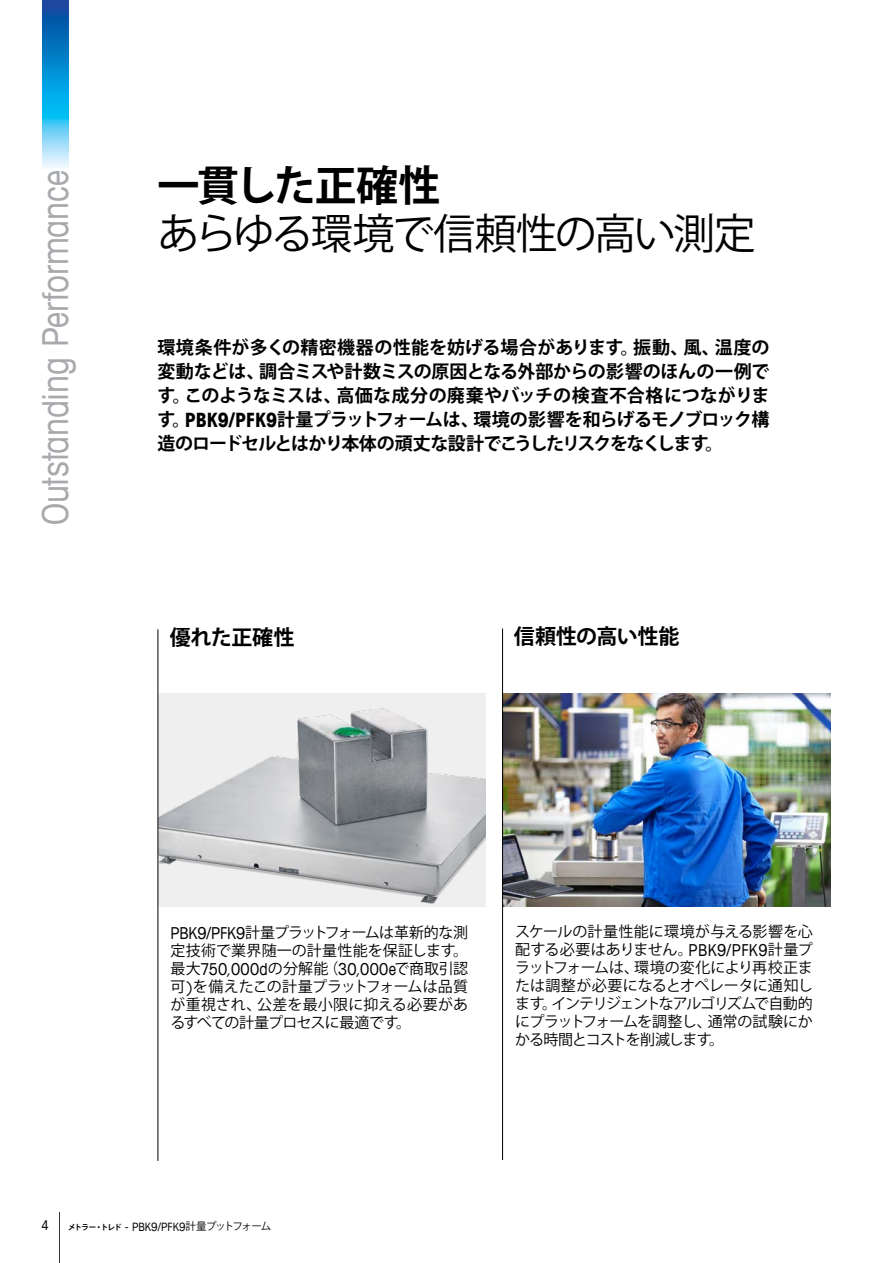
<style>
.page{position:relative;width:893px;height:1263px;background:#fff}
.page>*{position:absolute;margin:0;border:0;box-sizing:border-box;transform-origin:0 0}
.t1{font:42px "Koz Go Pro";letter-spacing:-.055em;color:#000}
.t2{font:700 42px "Koz Go Pro";letter-spacing:-.04em;color:#000}
.t3{font:condensed 36px "Avant Garde Com";letter-spacing:-.005em;color:#a7a9ac}
.t4{font:700 21px "Koz Go Pro";letter-spacing:-.015em;color:#000}
.t5{font:700 18px/24px "Koz Go Pro";letter-spacing:-.07em;color:#000;text-align:justify}
.t6{font:condensed 16.5px "Avant Garde Com";letter-spacing:.02em;color:#000}
.t7{font:15px/18px "Koz Go Pro";letter-spacing:-.03em;color:#000;text-align:justify}
.t8{font:15px/18px "Koz Go Pro";letter-spacing:-.01em;color:#000}
.t9{font:condensed 13.5px "Avant Garde Com";color:#000}
.t10{font:condensed 11.55px "Avant Garde Com";color:#000}
.s1{font-family:"Avant Garde Com";font-stretch:condensed;font-size:19.8px}
.s2{font-family:"Avant Garde Com";font-stretch:condensed;font-size:16.5px}
.s3{font-family:"Koz Go Pro";font-stretch:normal;font-size:15px}
.s4{font-family:"Koz Go Pro";font-weight:700;font-stretch:normal;font-size:7.5px}
.s5{font-family:"Koz Go Pro";font-stretch:normal;font-size:10.5px}
</style>
<div class="page">
<hr style="left:58px;top:1212px;width:3px;height:51px;background:#62bb46;opacity:.75">
<img style="left:159px;top:693px;width:327px;height:213px">
<img style="left:503px;top:693px;width:327px;height:213px">
<hr style="left:502px;top:628px;width:1px;height:532px;background:#000">
<hr style="left:158px;top:629px;width:1px;height:532px;background:#000">
<img style="left:43px;top:0;width:25px;height:168px">
<h2 class="t3" style="left:33px;top:525px;width:357px;rotate:-90deg">Outstanding Performance</h2>
<h1 class="t2" style="left:157px;top:159px;width:284px">一貫した正確性</h1>
<h1 class="t1" style="left:157px;top:207px;width:600px">あらゆる環境で信頼性の高い測定</h1>
<p class="t5" style="left:157px;top:336px;width:614px">環境条件が多くの精密機器の性能を妨げる場合があります。振動、風、温度の変動などは、調合ミスや計数ミスの原因となる外部からの影響のほんの一例です。このようなミスは、高価な成分の廃棄やバッチの検査不合格につながります。<span class="s1">PBK9/PFK9</span>計量プラットフォームは、環境の影響を和らげるモノブロック構造のロードセルとはかり本体の頑丈な設計でこうしたリスクをなくします。</p>
<h3 class="t4" style="left:170px;top:624px;width:126px">優れた正確性</h3>
<h3 class="t4" style="left:514px;top:623px;width:167px">信頼性の高い性能</h3>
<p class="t8" style="left:171px;top:924px;width:299px"><span class="s2">PBK9/PFK9</span>計量プラットフォームは革新的な測定技術で業界随一の計量性能を保証します。</p>
<p class="t6" style="left:171px;top:959px;width:299px"><span class="s3">最大</span>750,000d<span class="s3">の分解能（</span>30,000e<span class="s3">で商取引認</span></p>
<p class="t7" style="left:171px;top:978px;width:299px">可<span class="s2">)</span>を備えたこの計量プラットフォームは品質が重視され、公差を最小限に抑える必要があるすべての計量プロセスに最適です。</p>
<p class="t7" style="left:515px;top:923px;width:299px">スケールの計量性能に環境が与える影響を心配する必要はありません。<span class="s2">PBK9/PFK9</span>計量プラットフォームは、環境の変化により再校正または調整が必要になるとオペレータに通知します。インテリジェントなアルゴリズムで自動的にプラットフォームを調整し、通常の試験にかかる時間とコストを削減します。</p>
<p class="t9" style="left:41px;top:1217px;width:9px">4</p>
<p class="t10" style="left:68px;top:1219px;width:205px"><span class="s4">メトラー・トレド</span> - PBK9/PFK9<span class="s5">計量プットフォーム</span></p>
</div>
